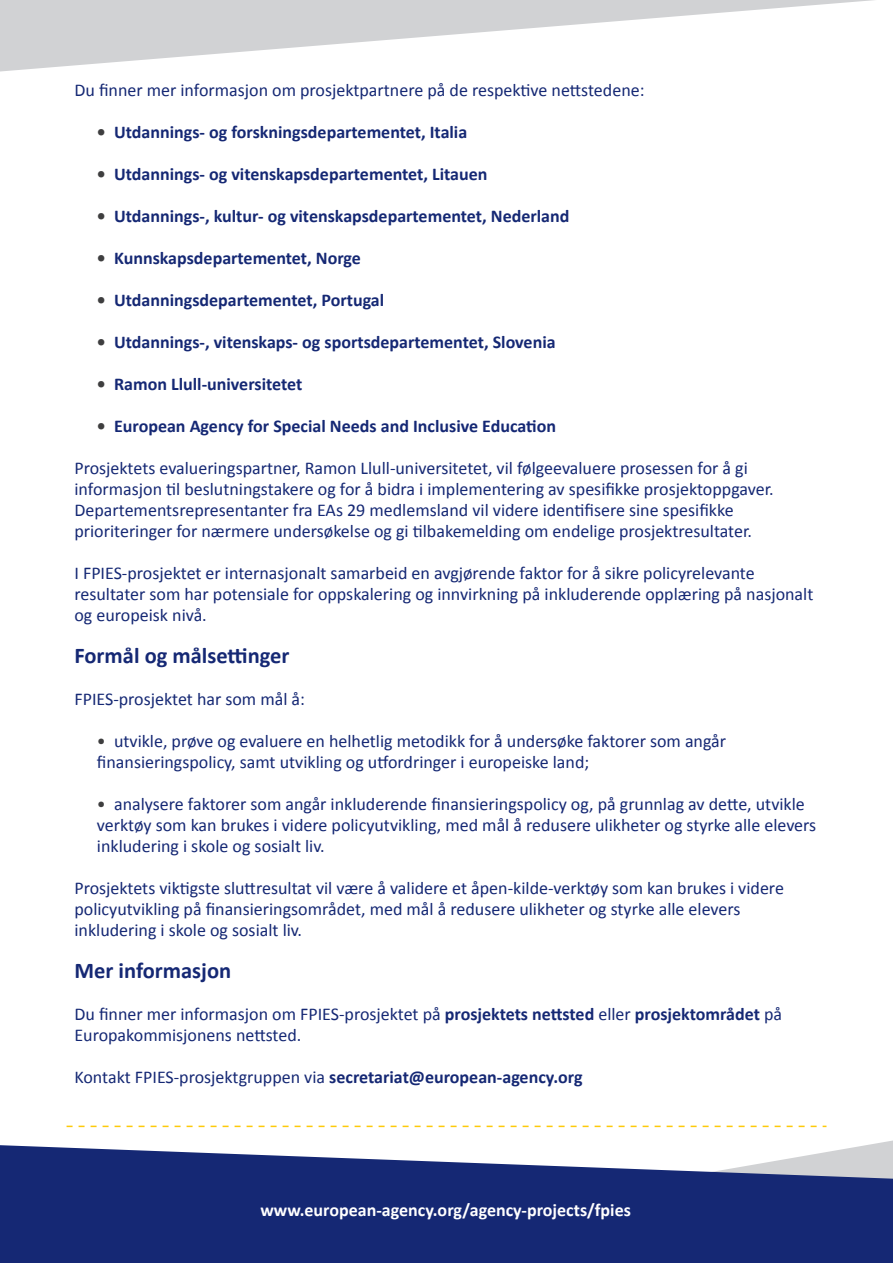
<style>
.page{position:relative;width:893px;height:1263px;background:#fff}
.page>*{position:absolute;margin:0;border:0;box-sizing:border-box;transform-origin:0 0}
.t1{font:700 22.5px "Calibri";color:#152874}
.t2{font:18px/21px "Calibri";color:#152874}
.t3{font:700 18px "Calibri";color:#152874}
.t4{font:700 18px "Calibri";color:#fff}
.s1{color:#3e3e3f}
.s2{font-weight:700}
</style>
<div class="page">
<svg style="left:67px;top:1125px;width:759px;height:2px"></svg>
<svg style="left:0;top:0;width:874px;height:71px;fill:#d7d8d9"></svg>
<svg style="left:0;top:1145px;width:893px;height:118px;background:#354586"></svg>
<p class="t2" style="left:74px;top:80px;width:572px">Du finner mer informasjon om prosjektpartnere på de respektive nettstedene:</p>
<p class="t3" style="left:97px;top:121px;width:372px"><span class="s1">•</span> Utdannings- og forskningsdepartementet, Italia</p>
<p class="t3" style="left:97px;top:163px;width:392px"><span class="s1">•</span> Utdannings- og vitenskapsdepartementet, Litauen</p>
<p class="t3" style="left:97px;top:205px;width:474px"><span class="s1">•</span> Utdannings-, kultur- og vitenskapsdepartementet, Nederland</p>
<p class="t3" style="left:97px;top:247px;width:265px"><span class="s1">•</span> Kunnskapsdepartementet, Norge</p>
<p class="t3" style="left:97px;top:289px;width:289px"><span class="s1">•</span> Utdanningsdepartementet, Portugal</p>
<p class="t3" style="left:97px;top:331px;width:460px"><span class="s1">•</span> Utdannings-, vitenskaps- og sportsdepartementet, Slovenia</p>
<p class="t3" style="left:97px;top:373px;width:207px"><span class="s1">•</span> Ramon Llull-universitetet</p>
<p class="t3" style="left:97px;top:415px;width:461px"><span class="s1">•</span> European Agency for Special Needs and Inclusive Education</p>
<p class="t2" style="left:74px;top:458px;width:701px">Prosjektets evalueringspartner, Ramon Llull-universitetet, vil følgeevaluere prosessen for å gi informasjon til beslutningstakere og for å bidra i implementering av spesifikke prosjektoppgaver.<br>Departementsrepresentanter fra EAs 29 medlemsland vil videre identifisere sine spesifikke prioriteringer for nærmere undersøkelse og gi tilbakemelding om endelige prosjektresultater.</p>
<p class="t2" style="left:74px;top:563px;width:740px">I FPIES-prosjektet er internasjonalt samarbeid en avgjørende faktor for å sikre policyrelevante resultater som har potensiale for oppskalering og innvirkning på inkluderende opplæring på nasjonalt</p>
<p class="t2" style="left:74px;top:605px;width:134px">og europeisk nivå.</p>
<h2 class="t1" style="left:74px;top:641px;width:217px">Formål og målsettinger</h2>
<p class="t2" style="left:74px;top:689px;width:232px">FPIES-prosjektet har som mål å:</p>
<p class="t2" style="left:97px;top:731px;width:631px"><span class="s1">•</span> utvikle, prøve og evaluere en helhetlig metodikk for å undersøke faktorer som angår finansieringspolicy, samt utvikling og utfordringer i europeiske land;</p>
<p class="t2" style="left:97px;top:794px;width:721px"><span class="s1">•</span> analysere faktorer som angår inkluderende finansieringspolicy og, på grunnlag av dette, utvikle verktøy som kan brukes i videre policyutvikling, med mål å redusere ulikheter og styrke alle elevers</p>
<p class="t2" style="left:97px;top:836px;width:229px">inkludering i skole og sosialt liv.</p>
<p class="t2" style="left:74px;top:878px;width:711px">Prosjektets viktigste sluttresultat vil være å validere et åpen-kilde-verktøy som kan brukes i videre policyutvikling på finansieringsområdet, med mål å redusere ulikheter og styrke alle elevers</p>
<p class="t2" style="left:74px;top:920px;width:229px">inkludering i skole og sosialt liv.</p>
<h2 class="t1" style="left:74px;top:956px;width:158px">Mer informasjon</h2>
<p class="t2" style="left:74px;top:1004px;width:709px">Du finner mer informasjon om FPIES-prosjektet på <span class="s2">prosjektets nettsted</span> eller <span class="s2">prosjektområdet</span> på<br>Europakommisjonens nettsted.</p>
<p class="t2" style="left:74px;top:1067px;width:510px">Kontakt FPIES-prosjektgruppen via <span class="s2">secretariat@european-agency.org</span></p>
<p class="t4" style="left:260px;top:1198px;width:372px">www.european-agency.org/agency-projects/fpies</p>
</div>
